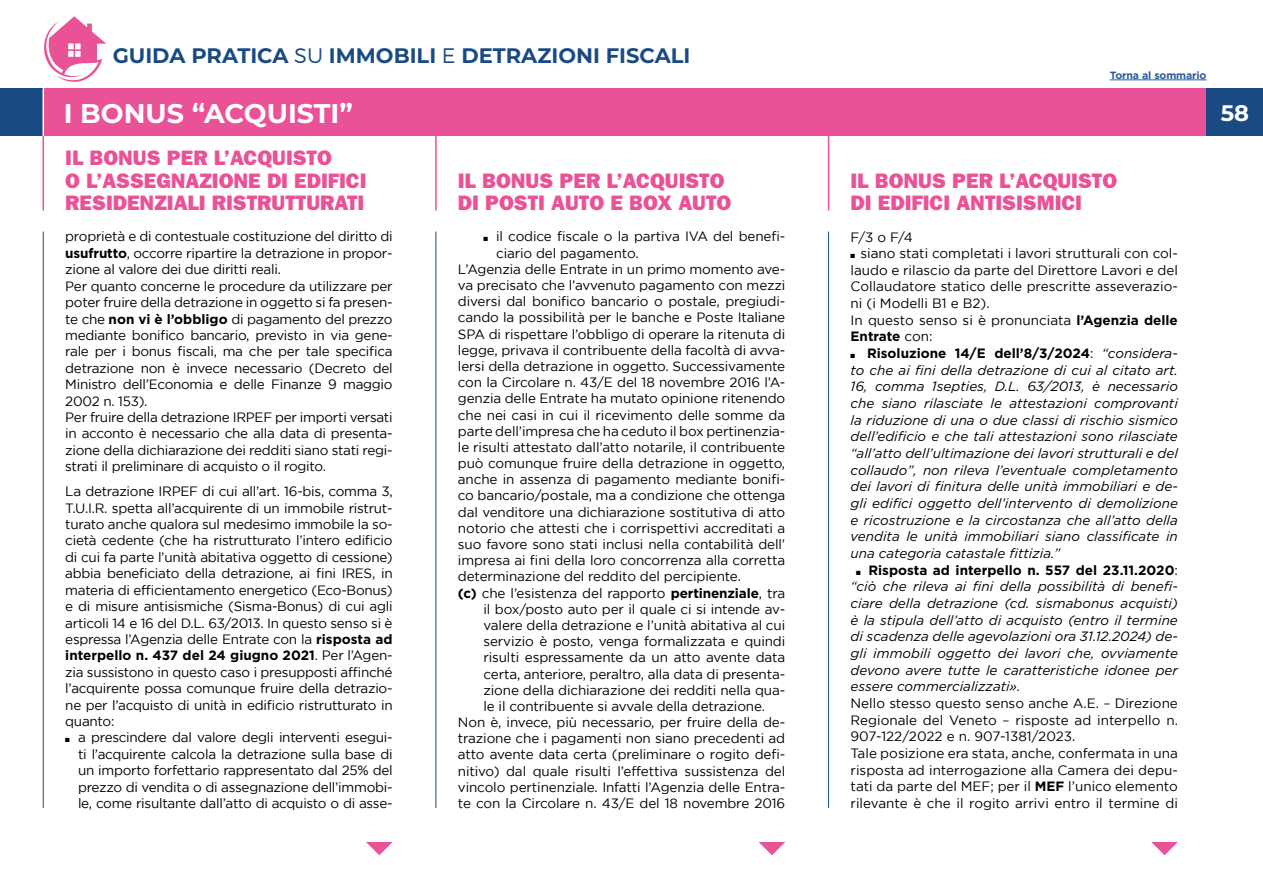
<style>
.page{position:relative;width:1263px;height:893px;background:#fff}
.page>*{position:absolute;margin:0;border:0;box-sizing:border-box;transform-origin:0 0}
.t1{font:700 27px "Montserrat";color:#fff}
.t2{font:700 22.5px "Montserrat";color:#fff}
.t3{font:21px/22.5px "ITC Franklin Gothic Std Hvy";color:#ea5297}
.t4{font:700 21px "Montserrat";color:#194a83}
.t5{font:13.5px/16.4px "Gotham";letter-spacing:-.01em;color:#000}
.t6{font:italic 13.5px/16.6px "Gotham";color:#000;text-align:justify}
.t7{font:700 10.5px "Gotham";letter-spacing:-.01em;color:#275b9b}
.s1{font-weight:300}
.s2{font-weight:700}
.s3{font-weight:700;font-style:normal}
.s4{font-style:normal}
</style>
<div class="page">
<div style="left:0;top:89px;width:43px;height:47px;background:#194a83"></div>
<div style="left:44px;top:89px;width:1162px;height:47px;background:#ea5297"></div>
<svg style="left:1151px;top:842px;width:27px;height:13px"></svg>
<svg style="left:44px;top:16px;width:62px;height:66px"></svg>
<div style="left:1206px;top:89px;width:57px;height:47px;background:#194a83"></div>
<hr style="left:828px;top:232px;width:1px;height:576px;background:#194a83">
<hr style="left:435px;top:232px;width:1px;height:576px;background:#194a83">
<hr style="left:43px;top:232px;width:1px;height:576px;background:#194a83">
<hr style="left:1110px;top:80px;width:96px;height:1px;background:#275b9b">
<hr style="left:828px;top:136px;width:1px;height:74px;background:#ea5297">
<hr style="left:435px;top:136px;width:2px;height:74px;background:#ea5297">
<hr style="left:43px;top:136px;width:1px;height:74px;background:#ea5297">
<svg style="left:366px;top:842px;width:27px;height:13px"></svg>
<svg style="left:759px;top:842px;width:26px;height:13px"></svg>
<h3 class="t4" style="left:113px;top:41px;width:579px">GUIDA PRATICA <span class="s1">SU</span> IMMOBILI <span class="s1">E</span> DETRAZIONI FISCALI</h3>
<h1 class="t1" style="left:64px;top:94px;width:291px">I BONUS “ACQUISTI”</h1>
<h2 class="t2" style="left:1221px;top:97px;width:30px">58</h2>
<p class="t7" style="left:1110px;top:68px;width:98px">Torna al sommario</p>
<h3 class="t3" style="left:65px;top:147px;width:303px">IL BONUS PER L’ACQUISTO<br>O L’ASSEGNAZIONE DI EDIFICI<br>RESIDENZIALI RISTRUTTURATI</h3>
<p class="t5" style="left:65px;top:228px;width:329px">proprietà e di contestuale costituzione del diritto di <span class="s2">usufrutto</span>, occorre ripartire la detrazione in propor&shy;zione al valore dei due diritti reali.<br>Per quanto concerne le procedure da utilizzare per poter fruire della detrazione in oggetto si fa presen&shy;te che <span class="s2">non vi è l’obbligo</span> di pagamento del prezzo mediante bonifico bancario, previsto in via gene&shy;rale per i bonus fiscali, ma che per tale specifica detrazione non è invece necessario (Decreto del Ministro dell’Economia e delle Finanze 9 maggio 2002 n. 153).<br>Per fruire della detrazione IRPEF per importi versati in acconto è necessario che alla data di presenta&shy;zione della dichiarazione dei redditi siano stati regi&shy;strati il preliminare di acquisto o il rogito.</p>
<p class="t5" style="left:65px;top:483px;width:329px;text-align:justify">La detrazione IRPEF di cui all’art. 16-bis, comma 3, T.U.I.R. spetta all’acquirente di un immobile ristrut&shy;turato anche qualora sul medesimo immobile la so&shy;cietà cedente (che ha ristrutturato l’intero edificio di cui fa parte l’unità abitativa oggetto di cessione) abbia beneficiato della detrazione, ai fini IRES, in materia di efficientamento energetico (Eco-Bonus) e di misure antisismiche (Sisma-Bonus) di cui agli articoli 14 e 16 del D.L. 63/2013. In questo senso si è espressa l’Agenzia delle Entrate con la <span class="s2">risposta ad interpello n. 437 del 24 giugno 2021</span>. Per l’Agen&shy;zia sussistono in questo caso i presupposti affinché l’acquirente possa comunque fruire della detrazio&shy;ne per l’acquisto di unità in edificio ristrutturato in quanto:</p>
<p class="t5" style="left:78px;top:729px;width:316px;text-align:justify;text-indent:-13px">■ a prescindere dal valore degli interventi esegui&shy;ti l’acquirente calcola la detrazione sulla base di un importo forfettario rappresentato dal 25% del prezzo di vendita o di assegnazione dell’immobi&shy;le, come risultante dall’atto di acquisto o di asse-</p>
<h3 class="t3" style="left:458px;top:170px;width:275px">IL BONUS PER L’ACQUISTO<br>DI POSTI AUTO E BOX AUTO</h3>
<p class="t5" style="left:483px;top:228px;width:303px">■ il codice fiscale o la partiva IVA del benefi-</p>
<p class="t5" style="left:496px;top:244px;width:144px">ciario del pagamento.</p>
<p class="t5" style="left:458px;top:261px;width:329px">L’Agenzia delle Entrate in un primo momento ave-</p>
<p class="t5" style="left:458px;top:277px;width:329px">va precisato che l’avvenuto pagamento con mezzi</p>
<p class="t5" style="left:458px;top:293px;width:329px">diversi dal bonifico bancario o postale, pregiudi-</p>
<p class="t5" style="left:458px;top:309px;width:329px">cando la possibilità per le banche e Poste Italiane</p>
<p class="t5" style="left:458px;top:325px;width:329px">SPA di rispettare l’obbligo di operare la ritenuta di</p>
<p class="t5" style="left:458px;top:342px;width:329px">legge, privava il contribuente della facoltà di avva-</p>
<p class="t5" style="left:458px;top:358px;width:329px">lersi della detrazione in oggetto. Successivamente</p>
<p class="t5" style="left:458px;top:374px;width:329px">con la Circolare n. 43/E del 18 novembre 2016 l’A-</p>
<p class="t5" style="left:458px;top:390px;width:329px">genzia delle Entrate ha mutato opinione ritenendo</p>
<p class="t5" style="left:458px;top:406px;width:329px">che nei casi in cui il ricevimento delle somme da</p>
<p class="t5" style="left:458px;top:422px;width:329px">parte dell’impresa che ha ceduto il box pertinenzia-</p>
<p class="t5" style="left:458px;top:439px;width:329px">le risulti attestato dall’atto notarile, il contribuente</p>
<p class="t5" style="left:458px;top:455px;width:329px">può comunque fruire della detrazione in oggetto,</p>
<p class="t5" style="left:458px;top:471px;width:329px">anche in assenza di pagamento mediante bonifi-</p>
<p class="t5" style="left:458px;top:487px;width:329px">co bancario/postale, ma a condizione che ottenga</p>
<p class="t5" style="left:458px;top:503px;width:329px">dal venditore una dichiarazione sostitutiva di atto</p>
<p class="t5" style="left:458px;top:520px;width:329px">notorio che attesti che i corrispettivi accreditati a</p>
<p class="t5" style="left:458px;top:536px;width:329px">suo favore sono stati inclusi nella contabilità dell’</p>
<p class="t5" style="left:458px;top:552px;width:329px">impresa ai fini della loro concorrenza alla corretta</p>
<p class="t5" style="left:458px;top:568px;width:285px">determinazione del reddito del percipiente.</p>
<p class="t5" style="left:458px;top:584px;width:329px"><span class="s2">(c)</span> che l’esistenza del rapporto <span class="s2">pertinenziale</span>, tra</p>
<p class="t5" style="left:483px;top:601px;width:303px">il box/posto auto per il quale ci si intende av-</p>
<p class="t5" style="left:483px;top:617px;width:303px">valere della detrazione e l’unità abitativa al cui</p>
<p class="t5" style="left:483px;top:633px;width:303px">servizio è posto, venga formalizzata e quindi</p>
<p class="t5" style="left:483px;top:649px;width:303px">risulti espressamente da un atto avente data</p>
<p class="t5" style="left:483px;top:665px;width:303px">certa, anteriore, peraltro, alla data di presenta-</p>
<p class="t5" style="left:483px;top:681px;width:303px">zione della dichiarazione dei redditi nella qua-</p>
<p class="t5" style="left:483px;top:698px;width:283px">le il contribuente si avvale della detrazione.</p>
<p class="t5" style="left:458px;top:714px;width:329px">Non è, invece, più necessario, per fruire della de-</p>
<p class="t5" style="left:458px;top:730px;width:329px">trazione che i pagamenti non siano precedenti ad</p>
<p class="t5" style="left:458px;top:746px;width:329px">atto avente data certa (preliminare o rogito defi-</p>
<p class="t5" style="left:458px;top:762px;width:329px">nitivo) dal quale risulti l’effettiva sussistenza del</p>
<p class="t5" style="left:458px;top:779px;width:329px">vincolo pertinenziale. Infatti l’Agenzia delle Entra-</p>
<p class="t5" style="left:458px;top:795px;width:329px">te con la Circolare n. 43/E del 18 novembre 2016</p>
<h3 class="t3" style="left:850px;top:170px;width:268px">IL BONUS PER L’ACQUISTO<br>DI EDIFICI ANTISISMICI</h3>
<p class="t5" style="left:850px;top:228px;width:64px">F/3 o F/4</p>
<p class="t5" style="left:850px;top:245px;width:329px">■ siano stati completati i lavori strutturali con col&shy;laudo e rilascio da parte del Direttore Lavori e del Collaudatore statico delle prescritte asseverazio&shy;ni (i Modelli B1 e B2).<br>In questo senso si è pronunciata <span class="s2">l’Agenzia delle Entrate</span> con:</p>
<p class="t6" style="left:850px;top:345px;width:329px">■ <span class="s3">Risoluzione 14/E dell’8/3/2024</span><span class="s4">:</span> “considera&shy;to che ai fini della detrazione di cui al citato art.<br>16, comma 1septies, D.L. 63/2013, è necessario che siano rilasciate le attestazioni comprovanti la riduzione di una o due classi di rischio sismico dell’edificio e che tali attestazioni sono rilasciate “all’atto dell’ultimazione dei lavori strutturali e del collaudo”, non rileva l’eventuale completamento dei lavori di finitura delle unità immobiliari e de&shy;gli edifici oggetto dell’intervento di demolizione e ricostruzione e la circostanza che all’atto della vendita le unità immobiliari siano classificate in una categoria catastale fittizia.”</p>
<p class="t6" style="left:850px;top:562px;width:329px;text-indent:6px">■ <span class="s3">Risposta ad interpello n. 557 del 23.11.2020</span><span class="s4">: </span>“ciò che rileva ai fini della possibilità di benefi&shy;ciare della detrazione (cd. sismabonus acquisti) è la stipula dell’atto di acquisto (entro il termine di scadenza delle agevolazioni ora 31.12.2024) de&shy;gli immobili oggetto dei lavori che, ovviamente devono avere tutte le caratteristiche idonee per essere commercializzati».</p>
<p class="t5" style="left:850px;top:695px;width:329px">Nello stesso questo senso anche A.E. – Direzione Regionale del Veneto – risposte ad interpello n.<br>907-122/2022 e n. 907-1381/2023.<br>Tale posizione era stata, anche, confermata in una risposta ad interrogazione alla Camera dei depu&shy;tati da parte del MEF; per il <span class="s2">MEF</span> l’unico elemento rilevante è che il rogito arrivi entro il termine di</p>
</div>
